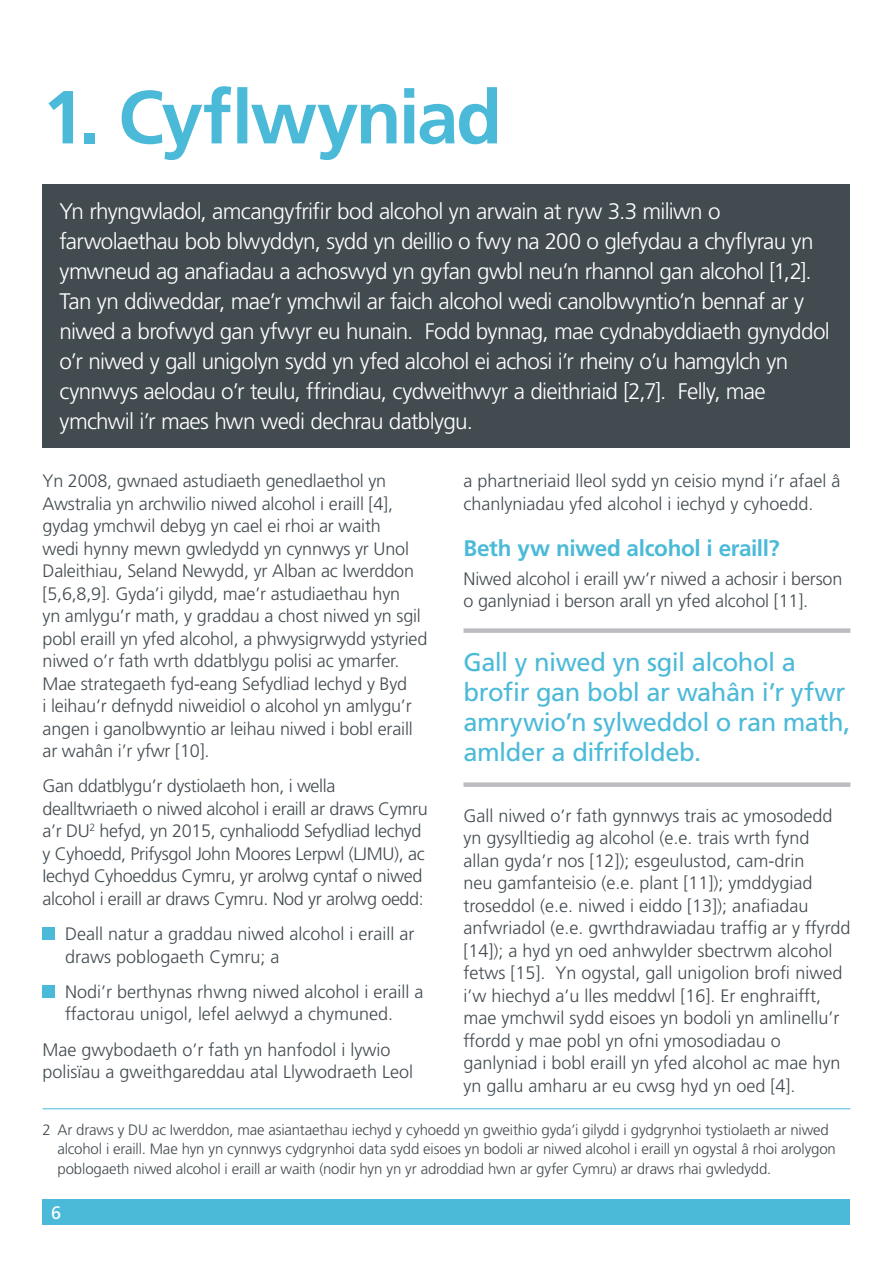
<style>
.page{position:relative;width:893px;height:1263px;background:#fff}
.page>*{position:absolute;margin:0;border:0;box-sizing:border-box;transform-origin:0 0}
.t1{font:700 75px "Frutiger";letter-spacing:-.035em;color:#4bbad8}
.t2{font:25.5px/30px "Frutiger";letter-spacing:-.02em;color:#4bbad8}
.t3{font:300 22.5px/30px "Frutiger";letter-spacing:-.03em;color:#fff}
.t4{font:700 22.5px "Frutiger";letter-spacing:-.015em;color:#4bbad8}
.t5{font:300 18px/22.5px "Frutiger";letter-spacing:-.01em;color:#424b50}
.t6{font:18px "Frutiger";color:#fff}
.t7{font:300 15px/19.5px "Frutiger";letter-spacing:-.01em;color:#424b50}
</style>
<div class="page">
<div style="left:43px;top:1199px;width:807px;height:26px;background:#4bbad8"></div>
<div style="left:43px;top:184px;width:807px;height:264px;background:#424b50"></div>
<div style="left:43px;top:927px;width:12px;height:13px;background:#4bbad8"></div>
<div style="left:43px;top:985px;width:12px;height:13px;background:#4bbad8"></div>
<div style="left:463px;top:628px;width:387px;height:5px;background:#bdbcc0"></div>
<div style="left:463px;top:782px;width:387px;height:5px;background:#bdbcc0"></div>
<hr style="left:43px;top:1108px;width:807px;height:1px;background:#4bbad8">
<h1 class="t1" style="left:43px;top:73px;width:461px">1. Cyflwyniad</h1>
<p class="t3" style="left:60px;top:196px;width:772px">Yn rhyngwladol, amcangyfrifir bod alcohol yn arwain at ryw 3.3 miliwn o farwolaethau bob blwyddyn, sydd yn deillio o fwy na 200 o glefydau a chyflyrau yn ymwneud ag anafiadau a achoswyd yn gyfan gwbl neu’n rhannol gan alcohol [1,2].<br>Tan yn ddiweddar, mae’r ymchwil ar faich alcohol wedi canolbwyntio’n bennaf ar y niwed a brofwyd gan yfwyr eu hunain. Fodd bynnag, mae cydnabyddiaeth gynyddol o’r niwed y gall unigolyn sydd yn yfed alcohol ei achosi i’r rheiny o’u hamgylch yn cynnwys aelodau o’r teulu, ffrindiau, cydweithwyr a dieithriaid [2,7]. Felly, mae ymchwil i’r maes hwn wedi dechrau datblygu.</p>
<p class="t5" style="left:463px;top:470px;width:379px">a phartneriaid lleol sydd yn ceisio mynd i’r afael â chanlyniadau yfed alcohol i iechyd y cyhoedd.</p>
<p class="t4" style="left:463px;top:535px;width:318px">Beth yw niwed alcohol i eraill?</p>
<p class="t5" style="left:463px;top:567px;width:380px">Niwed alcohol i eraill yw’r niwed a achosir i berson o ganlyniad i berson arall yn yfed alcohol [11].</p>
<p class="t5" style="left:43px;top:470px;width:386px">Yn 2008, gwnaed astudiaeth genedlaethol yn Awstralia yn archwilio niwed alcohol i eraill [4], gydag ymchwil debyg yn cael ei rhoi ar waith<br>wedi hynny mewn gwledydd yn cynnwys yr Unol Daleithiau, Seland Newydd, yr Alban ac Iwerddon [5,6,8,9]. Gyda’i gilydd, mae’r astudiaethau hyn<br>yn amlygu’r math, y graddau a chost niwed yn sgil pobl eraill yn yfed alcohol, a phwysigrwydd ystyried niwed o’r fath wrth ddatblygu polisi ac ymarfer.<br>Mae strategaeth fyd-eang Sefydliad Iechyd y Byd<br>i leihau’r defnydd niweidiol o alcohol yn amlygu’r angen i ganolbwyntio ar leihau niwed i bobl eraill ar wahân i’r yfwr [10].</p>
<p class="t5" style="left:43px;top:775px;width:387px">Gan ddatblygu’r dystiolaeth hon, i wella dealltwriaeth o niwed alcohol i eraill ar draws Cymru a’r DU<sup>2</sup> hefyd, yn 2015, cynhaliodd Sefydliad Iechyd y Cyhoedd, Prifysgol John Moores Lerpwl (LJMU), ac Iechyd Cyhoeddus Cymru, yr arolwg cyntaf o niwed alcohol i eraill ar draws Cymru. Nod yr arolwg oedd:</p>
<p class="t5" style="left:65px;top:923px;width:351px">Deall natur a graddau niwed alcohol i eraill ar draws poblogaeth Cymru; a</p>
<p class="t5" style="left:65px;top:980px;width:360px">Nodi’r berthynas rhwng niwed alcohol i eraill a ffactorau unigol, lefel aelwyd a chymuned.</p>
<p class="t5" style="left:43px;top:1038px;width:372px">Mae gwybodaeth o’r fath yn hanfodol i lywio polisïau a gweithgareddau atal Llywodraeth Leol</p>
<h2 class="t2" style="left:463px;top:647px;width:388px">Gall y niwed yn sgil alcohol a brofir gan bobl ar wahân i’r yfwr amrywio’n sylweddol o ran math, amlder a difrifoldeb.</h2>
<p class="t5" style="left:463px;top:804px;width:388px">Gall niwed o’r fath gynnwys trais ac ymosodedd yn gysylltiedig ag alcohol (e.e. trais wrth fynd<br>allan gyda’r nos [12]); esgeulustod, cam-drin<br>neu gamfanteisio (e.e. plant [11]); ymddygiad troseddol (e.e. niwed i eiddo [13]); anafiadau anfwriadol (e.e. gwrthdrawiadau traffig ar y ffyrdd [14]); a hyd yn oed anhwylder sbectrwm alcohol fetws [15]. Yn ogystal, gall unigolion brofi niwed i’w hiechyd a’u lles meddwl [16]. Er enghraifft, mae ymchwil sydd eisoes yn bodoli yn amlinellu’r ffordd y mae pobl yn ofni ymosodiadau o ganlyniad i bobl eraill yn yfed alcohol ac mae hyn yn gallu amharu ar eu cwsg hyd yn oed [4].</p>
<p class="t7" style="left:57px;top:1120px;width:780px;text-indent:-15px">2 Ar draws y DU ac Iwerddon, mae asiantaethau iechyd y cyhoedd yn gweithio gyda’i gilydd i gydgrynhoi tystiolaeth ar niwed alcohol i eraill. Mae hyn yn cynnwys cydgrynhoi data sydd eisoes yn bodoli ar niwed alcohol i eraill yn ogystal â rhoi arolygon poblogaeth niwed alcohol i eraill ar waith (nodir hyn yn yr adroddiad hwn ar gyfer Cymru) ar draws rhai gwledydd.</p>
<p class="t6" style="left:51px;top:1202px;width:12px">6</p>
</div>
